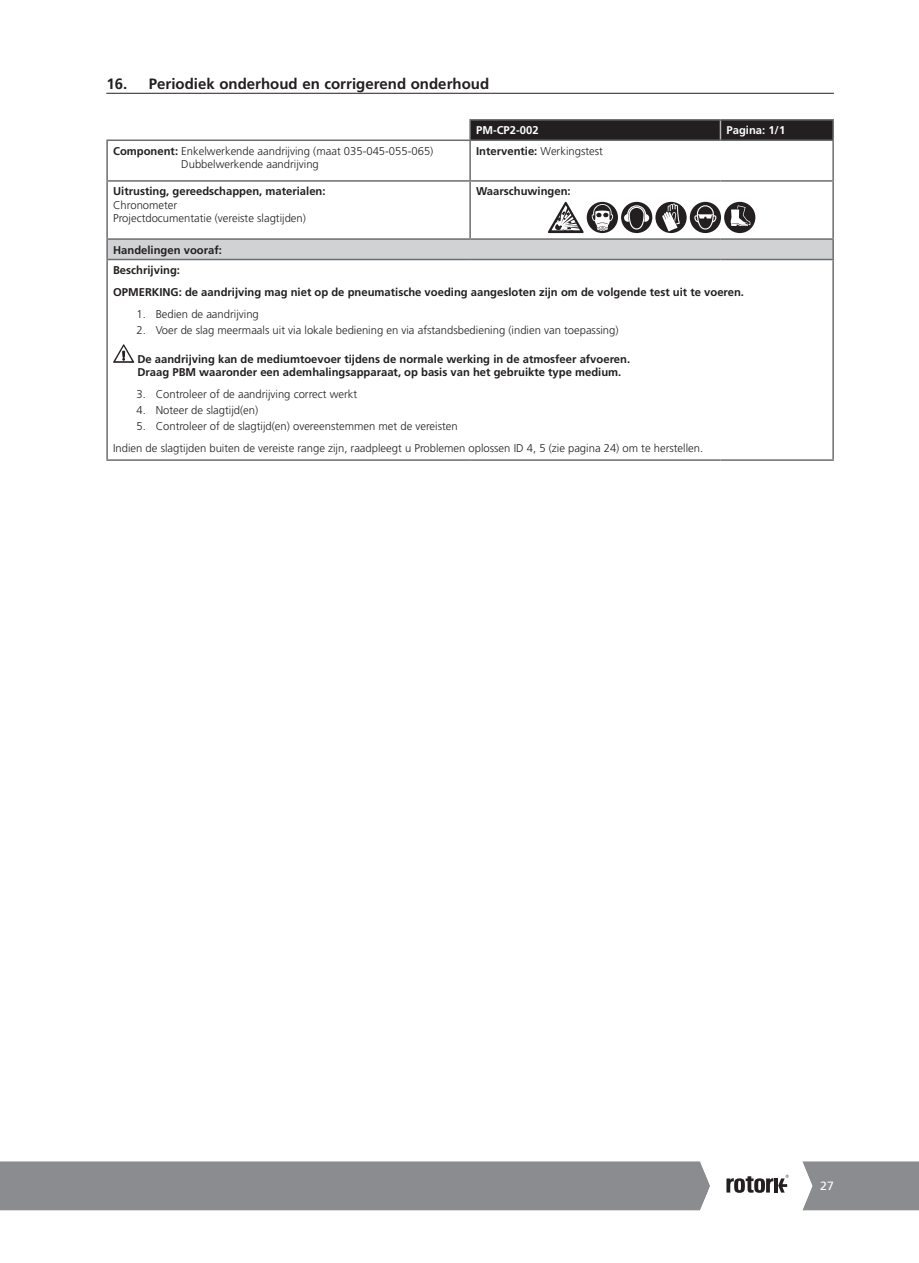
<style>
.page{position:relative;width:919px;height:1263px;background:#fff}
.page>*{position:absolute;margin:0;border:0;box-sizing:border-box;transform-origin:0 0}
.t1{font:700 15px "Frutiger LT Std";color:#231f20}
.t2{font:12px "Frutiger LT Std";color:#fff}
.t3{font:300 11.25px/13.5px "Frutiger LT Std";color:#231f20}
.t4{font:700 11.25px/20.4px "Frutiger LT Std";color:#231f20}
.t5{font:700 11.25px "Frutiger LT Std";color:#fff}
.s1{font-weight:700}
.s2{font-weight:300}
</style>
<div class="page">
<svg style="left:0;top:1161px;width:918px;height:49px;background:#959799"></svg>
<hr style="left:106px;top:93px;width:727px;height:1px;background:#231f20">
<div style="left:107px;top:239px;width:726px;height:20px;background:#d1d2d4"></div>
<hr style="left:106px;top:139px;width:364px;height:2px;background:#6c6d70">
<hr style="left:106px;top:141px;width:2px;height:39px;background:#6c6d70">
<hr style="left:469px;top:141px;width:2px;height:39px;background:#6c6d70">
<hr style="left:832px;top:141px;width:1px;height:39px;background:#6c6d70">
<hr style="left:106px;top:180px;width:364px;height:2px;background:#6c6d70">
<hr style="left:106px;top:182px;width:2px;height:56px;background:#6c6d70">
<hr style="left:470px;top:180px;width:250px;height:2px;background:#6c6d70">
<hr style="left:469px;top:182px;width:2px;height:56px;background:#6c6d70">
<hr style="left:720px;top:180px;width:113px;height:2px;background:#6c6d70">
<hr style="left:832px;top:182px;width:1px;height:56px;background:#6c6d70">
<hr style="left:106px;top:238px;width:364px;height:2px;background:#6c6d70">
<svg style="left:106px;top:240px;width:2px;height:19px"></svg>
<hr style="left:470px;top:238px;width:250px;height:2px;background:#6c6d70">
<hr style="left:720px;top:238px;width:113px;height:2px;background:#6c6d70">
<svg style="left:832px;top:240px;width:1px;height:19px"></svg>
<hr style="left:106px;top:259px;width:364px;height:1px;background:#6c6d70">
<hr style="left:106px;top:260px;width:2px;height:199px;background:#6c6d70">
<hr style="left:470px;top:259px;width:250px;height:1px;background:#6c6d70">
<hr style="left:720px;top:259px;width:113px;height:1px;background:#6c6d70">
<hr style="left:832px;top:260px;width:1px;height:199px;background:#6c6d70">
<hr style="left:106px;top:459px;width:364px;height:2px;background:#6c6d70">
<hr style="left:470px;top:459px;width:250px;height:2px;background:#6c6d70">
<hr style="left:720px;top:459px;width:113px;height:2px;background:#6c6d70">
<hr style="left:469px;top:119px;width:251px;height:2px;background:#6c6d70">
<hr style="left:720px;top:119px;width:113px;height:2px;background:#6c6d70">
<hr style="left:470px;top:139px;width:250px;height:2px;background:#6c6d70">
<hr style="left:720px;top:139px;width:113px;height:2px;background:#6c6d70">
<svg style="left:469px;top:120px;width:364px;height:20px;background:#282425"></svg>
<svg style="left:548px;top:202px;width:35px;height:31px"></svg>
<svg style="left:586px;top:202px;width:32px;height:31px"></svg>
<svg style="left:591px;top:204px;width:22px;height:27px"></svg>
<div style="left:621px;top:202px;width:31px;height:31px;background:#231f20;border-radius:50%"></div>
<svg style="left:623px;top:205px;width:26px;height:25px"></svg>
<div style="left:655px;top:202px;width:31px;height:31px;background:#231f20;border-radius:50%"></div>
<svg style="left:661px;top:203px;width:18px;height:29px"></svg>
<svg style="left:689px;top:202px;width:32px;height:31px"></svg>
<svg style="left:694px;top:205px;width:22px;height:25px"></svg>
<div style="left:724px;top:202px;width:31px;height:31px;background:#231f20;border-radius:50%"></div>
<svg style="left:730px;top:205px;width:20px;height:21px"></svg>
<svg style="left:113px;top:344px;width:21px;height:19px"></svg>
<h1 class="t1" style="left:106px;top:75px;width:384px">16. Periodiek onderhoud en corrigerend onderhoud</h1>
<p class="t5" style="left:476px;top:124px;width:64px">PM-CP2-002</p>
<p class="t5" style="left:726px;top:124px;width:60px">Pagina: 1/1</p>
<p class="t3" style="left:181px;top:144px;width:253px;text-indent:-68px"><span class="s1">Component:</span> Enkelwerkende aandrijving (maat 035-045-055-065)<br>Dubbelwerkende aandrijving</p>
<p class="t4" style="left:476px;top:141px;width:128px">Interventie: <span class="s2">Werkingstest</span></p>
<p class="t4" style="left:113px;top:181px;width:214px">Uitrusting, gereedschappen, materialen:</p>
<p class="t3" style="left:113px;top:198px;width:194px">Chronometer<br>Projectdocumentatie (vereiste slagtijden)</p>
<p class="t4" style="left:476px;top:181px;width:96px">Waarschuwingen:</p>
<p class="t4" style="left:113px;top:239px;width:110px">Handelingen vooraf:<br>Beschrijving:</p>
<p class="t4" style="left:113px;top:282px;width:632px">OPMERKING: de aandrijving mag niet op de pneumatische voeding aangesloten zijn om de volgende test uit te voeren.</p>
<p class="t3" style="left:136px;top:307px;width:124px">1. Bedien de aandrijving</p>
<p class="t3" style="left:136px;top:323px;width:483px">2. Voer de slag meermaals uit via lokale bediening en via afstandsbediening (indien van toepassing)</p>
<p class="t4" style="left:137px;top:352px;width:494px;line-height:13.5px">De aandrijving kan de mediumtoevoer tijdens de normale werking in de atmosfeer afvoeren.<br>Draag PBM waaronder een ademhalingsapparaat, op basis van het gebruikte type medium.</p>
<p class="t3" style="left:136px;top:388px;width:222px">3. Controleer of de aandrijving correct werkt</p>
<p class="t3" style="left:136px;top:403px;width:123px">4. Noteer de slagtijd(en)</p>
<p class="t3" style="left:113px;top:415px;width:591px;line-height:22px;text-indent:23px">5. Controleer of de slagtijd(en) overeenstemmen met de vereisten<br>Indien de slagtijden buiten de vereiste range zijn, raadpleegt u Problemen oplossen ID 4, 5 (zie pagina 24) om te herstellen.</p>
<p class="t2" style="left:820px;top:1179px;width:15px">27</p>
</div>
